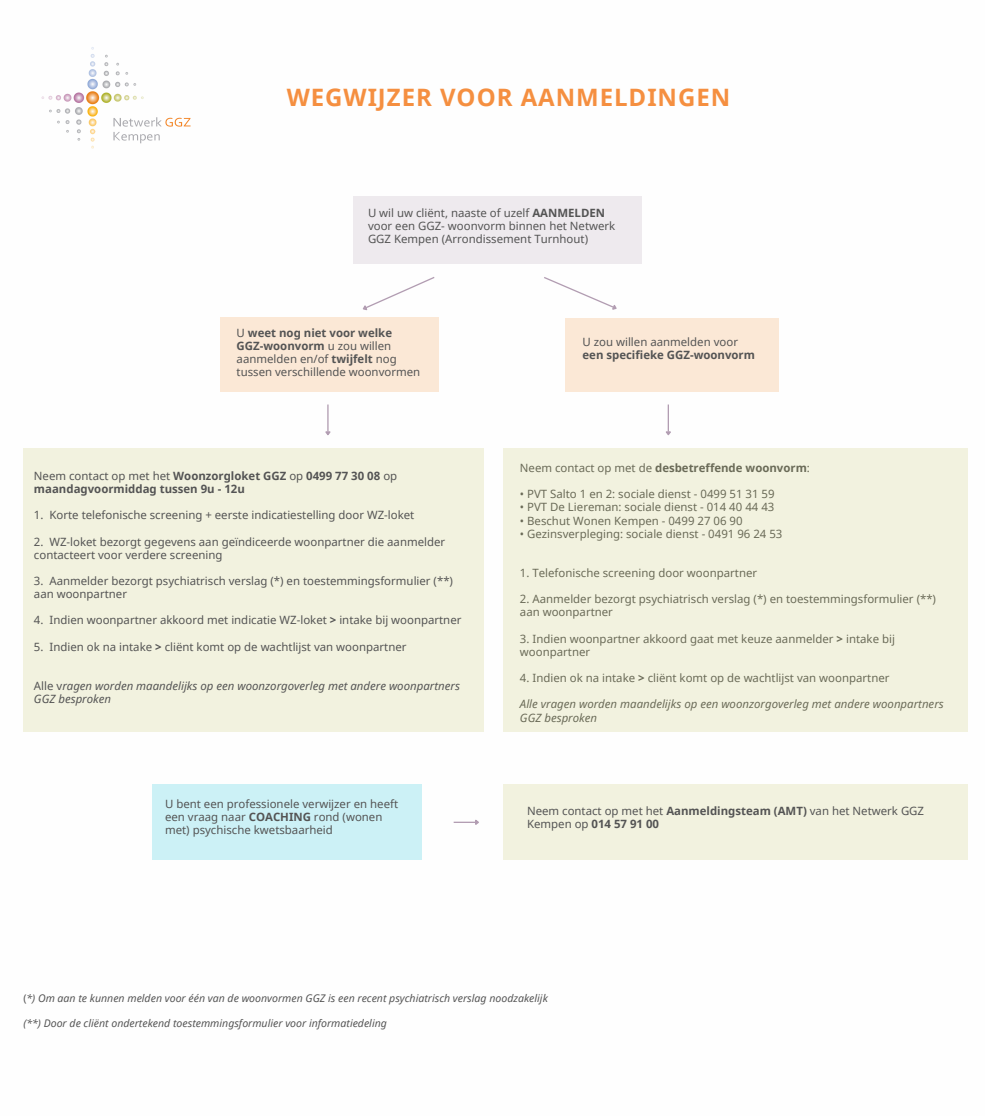
<style>
.page{position:relative;width:985px;height:1116px;background:#fff}
.page>*{position:absolute;margin:0;border:0;box-sizing:border-box;transform-origin:0 0}
.t1{font:700 23.97px "Noto Sans";letter-spacing:.04em;color:#f58f40}
.t2{font:11.38px/13.1px "Noto Sans";color:#545454}
.t3{font:700 11.38px/13.1px "Noto Sans";color:#545454}
.t4{font:italic 11.38px/13.1px "Noto Sans";color:#545454}
.t5{font:italic 10.5px "Noto Sans";color:#545454}
.s1{font-weight:700}
.s2{font-weight:400}
.s3{font-style:normal}
</style>
<div class="page">
<div style="left:23px;top:448px;width:461px;height:284px;background:#f2f2df"></div>
<div style="left:220px;top:318px;width:218px;height:74px;background:#fbe8d6"></div>
<svg style="left:325px;top:404px;width:6px;height:32px"></svg>
<div style="left:565px;top:318px;width:214px;height:74px;background:#fbe8d6"></div>
<svg style="left:362px;top:277px;width:73px;height:34px"></svg>
<div style="left:503px;top:448px;width:464px;height:283px;background:#f2f2df"></div>
<div style="left:353px;top:196px;width:289px;height:68px;background:#eeeaee"></div>
<img style="left:41px;top:47px;width:150px;height:102px">
<svg style="left:544px;top:277px;width:73px;height:33px"></svg>
<hr style="left:667px;top:404px;width:2px;height:28px;background:#b29db2">
<svg style="left:666px;top:430px;width:5px;height:6px"></svg>
<div style="left:152px;top:784px;width:269px;height:75px;background:#ccf1f6"></div>
<div style="left:503px;top:784px;width:464px;height:75px;background:#f2f2df"></div>
<hr style="left:453px;top:821px;width:22px;height:2px;background:#b29db2">
<svg style="left:474px;top:819px;width:5px;height:6px"></svg>
<p class="t1" style="left:287px;top:81px;width:445px">WEGWIJZER VOOR AANMELDINGEN</p>
<p class="t2" style="left:368px;top:206px;width:249px">U wil uw cliënt, naaste of uzelf <span class="s1">AANMELDEN </span>voor een GGZ- woonvorm binnen het Netwerk<br>GGZ Kempen (Arrondissement Turnhout)</p>
<p class="t2" style="left:237px;top:326px;width:185px">U <span class="s1">weet nog niet voor welke<br>GGZ-woonvorm</span> u zou willen aanmelden en/of <span class="s1">twijfelt</span> nog tussen verschillende woonvormen</p>
<p class="t3" style="left:34px;top:469px;width:365px"><span class="s2">Neem contact op met het</span> Woonzorgloket GGZ <span class="s2">op</span> 0499 77 30 08 <span class="s2">op </span>maandagvoormiddag tussen 9u - 12u</p>
<p class="t2" style="left:34px;top:508px;width:382px">1. Korte telefonische screening + eerste indicatiestelling door WZ-loket</p>
<p class="t2" style="left:34px;top:534px;width:413px">2. WZ-loket bezorgt gegevens aan geïndiceerde woonpartner die aanmelder contacteert voor verdere screening</p>
<p class="t2" style="left:34px;top:574px;width:420px">3. Aanmelder bezorgt psychiatrisch verslag (*) en toestemmingsformulier (**) aan woonpartner</p>
<p class="t2" style="left:34px;top:613px;width:429px">4. Indien woonpartner akkoord met indicatie WZ-loket <span class="s1">&gt;</span> intake bij woonpartner</p>
<p class="t2" style="left:34px;top:639px;width:374px">5. Indien ok na intake <span class="s1">&gt;</span> cliënt komt op de wachtlijst van woonpartner</p>
<p class="t4" style="left:34px;top:679px;width:427px"><span class="s3">Alle v</span>ragen worden maandelijks op een woonzorgoverleg met andere woonpartners<br>GGZ besproken</p>
<p class="t3" style="left:582px;top:335px;width:174px"><span class="s2">U zou willen aanmelden voor </span>een specifieke GGZ-woonvorm</p>
<p class="t3" style="left:520px;top:461px;width:291px"><span class="s2">Neem contact op met de</span> desbetreffende woonvorm<span class="s2">:</span></p>
<h1 class="t2" style="left:520px;top:487px;width:256px">• PVT Salto 1 en 2: sociale dienst - 0499 51 31 59</h1>
<p class="t2" style="left:520px;top:500px;width:256px">• PVT De Liereman: sociale dienst - 014 40 44 43</p>
<p class="t2" style="left:520px;top:513px;width:224px">• Beschut Wonen Kempen - 0499 27 06 90</p>
<p class="t2" style="left:520px;top:527px;width:264px">• Gezinsverpleging: sociale dienst - 0491 96 24 53</p>
<p class="t2" style="left:520px;top:566px;width:239px">1. Telefonische screening door woonpartner</p>
<p class="t2" style="left:520px;top:592px;width:417px">2. Aanmelder bezorgt psychiatrisch verslag (*) en toestemmingsformulier (**) aan woonpartner</p>
<p class="t2" style="left:520px;top:632px;width:376px">3. Indien woonpartner akkoord gaat met keuze aanmelder <span class="s1">&gt;</span> intake bij woonpartner</p>
<p class="t2" style="left:520px;top:671px;width:371px">4. Indien ok na intake <span class="s1">&gt;</span> cliënt komt op de wachtlijst van woonpartner</p>
<p class="t4" style="left:520px;top:697px;width:425px">Alle vragen worden maandelijks op een woonzorgoverleg met andere woonpartners<br>GGZ besproken</p>
<p class="t2" style="left:165px;top:797px;width:234px">U bent een professionele verwijzer en heeft een vraag naar <span class="s1">COACHING</span> rond (wonen met) psychische kwetsbaarheid</p>
<p class="t2" style="left:527px;top:803px;width:398px">Neem contact op met het <span class="s1">Aanmeldingsteam (AMT)</span> van het Netwerk GGZ<br>Kempen op <span class="s1">014 57 91 00</span></p>
<p class="t5" style="left:23px;top:990px;width:526px"><span class="s3">(</span>*) Om aan te kunnen melden voor één van de woonvormen GGZ is een recent psychiatrisch verslag noodzakelijk</p>
<p class="t5" style="left:23px;top:1015px;width:365px">(**) Door de cliënt ondertekend toestemmingsformulier voor informatiedeling</p>
</div>
